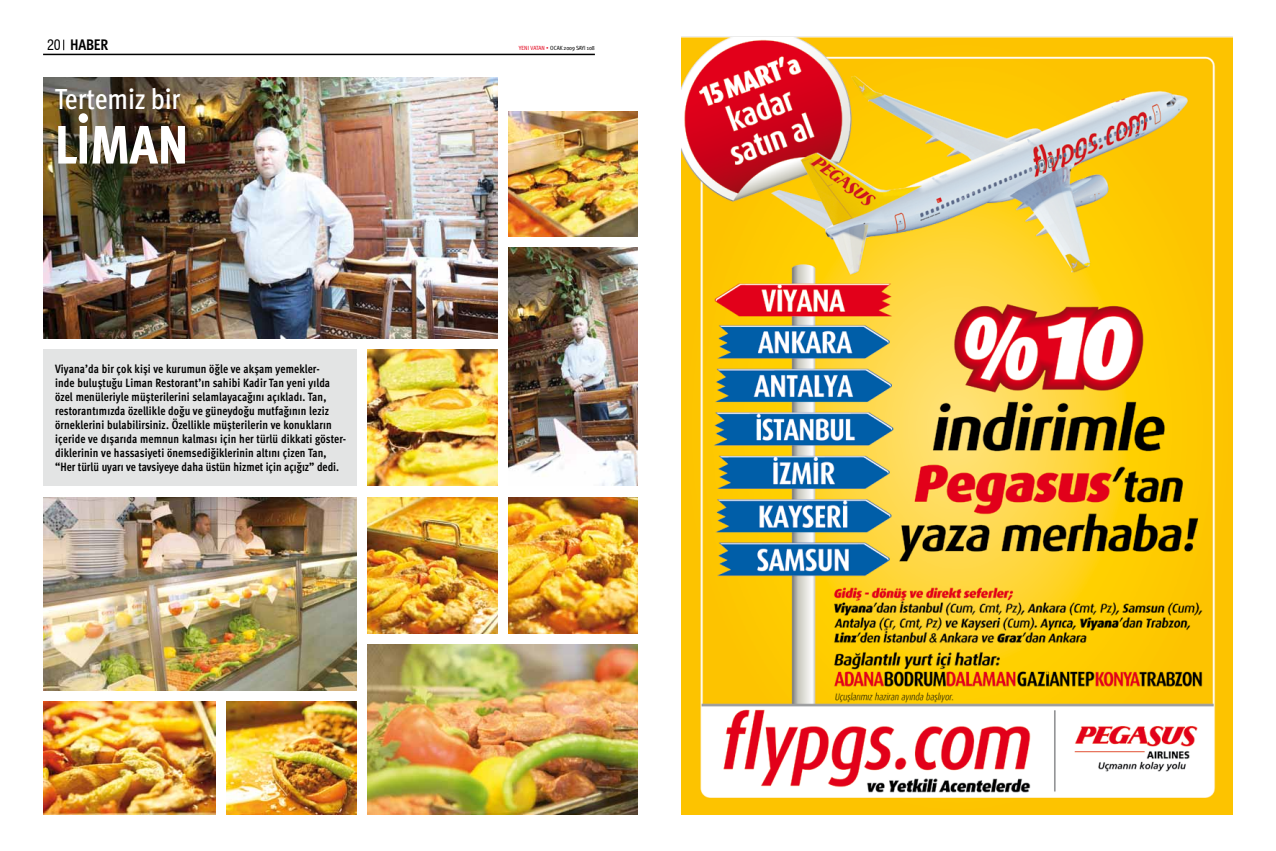
<style>
.page{position:relative;width:1276px;height:851px;background:#fff}
.page>*{position:absolute;margin:0;border:0;box-sizing:border-box;transform-origin:0 0}
.t1{font:800 54px "Meta Cond Pro";color:#fff}
.t2{font:500 29px "Meta Cond Pro";letter-spacing:-.005em;color:#fff}
.t3{font:700 15.3px "Meta Cond Pro";letter-spacing:-.015em;color:#000}
.t4{font:700 12px/14px "Meta Cond Pro";letter-spacing:.01em;color:#000;scale:.95 1}
.t5{font:6px "Meta Cond Pro";letter-spacing:-.01em;color:#000}
.s1{font-family:"Swiss 721 BT";font-weight:400;font-stretch:condensed;font-size:14px}
.s2{color:#e2001a}
</style>
<div class="page">
<hr style="left:43px;top:54px;width:552px;height:1px;background:#000">
<img style="left:681px;top:36px;width:552px;height:778px">
<img style="left:368px;top:644px;width:270px;height:170px">
<img style="left:227px;top:701px;width:129px;height:113px">
<img style="left:368px;top:350px;width:129px;height:136px">
<img style="left:43px;top:77px;width:454px;height:261px">
<img style="left:508px;top:111px;width:130px;height:125px">
<img style="left:508px;top:247px;width:130px;height:239px">
<img style="left:368px;top:497px;width:129px;height:136px">
<img style="left:508px;top:497px;width:130px;height:136px">
<img style="left:43px;top:701px;width:173px;height:113px">
<img style="left:43px;top:497px;width:313px;height:193px">
<div style="left:43px;top:350px;width:313px;height:136px;background:#e3e4e4"></div>
<p class="t3" style="left:47px;top:35px;width:63px"><span class="s1">20</span> HABER</p>
<p class="t5" style="left:519px;top:44px;width:78px"><span class="s2">YENI VATAN •</span> OCAK 2009 SAYI 108</p>
<h2 class="t2" style="left:55px;top:80px;width:127px">Tertemiz bir</h2>
<h1 class="t1" style="left:55px;top:110px;width:68px">LİMAN</h1>
<p class="t4" style="left:55px;top:362px;width:308px">Viyana’da bir çok kişi ve kurumun öğle ve akşam yemekler-<br>inde buluştuğu Liman Restorant’ın sahibi Kadir Tan yeni yılda özel menüleriyle müşterilerini selamlayacağını açıkladı. Tan, restorantımızda özellikle doğu ve güneydoğu mutfağının leziz örneklerini bulabilirsiniz. Özellikle müşterilerin ve konukların içeride ve dışarıda memnun kalması için her türlü dikkati göster&shy;diklerinin ve hassasiyeti önemsediğiklerinin altını çizen Tan, “Her türlü uyarı ve tavsiyeye daha üstün hizmet için açığız” dedi.</p>
</div>
